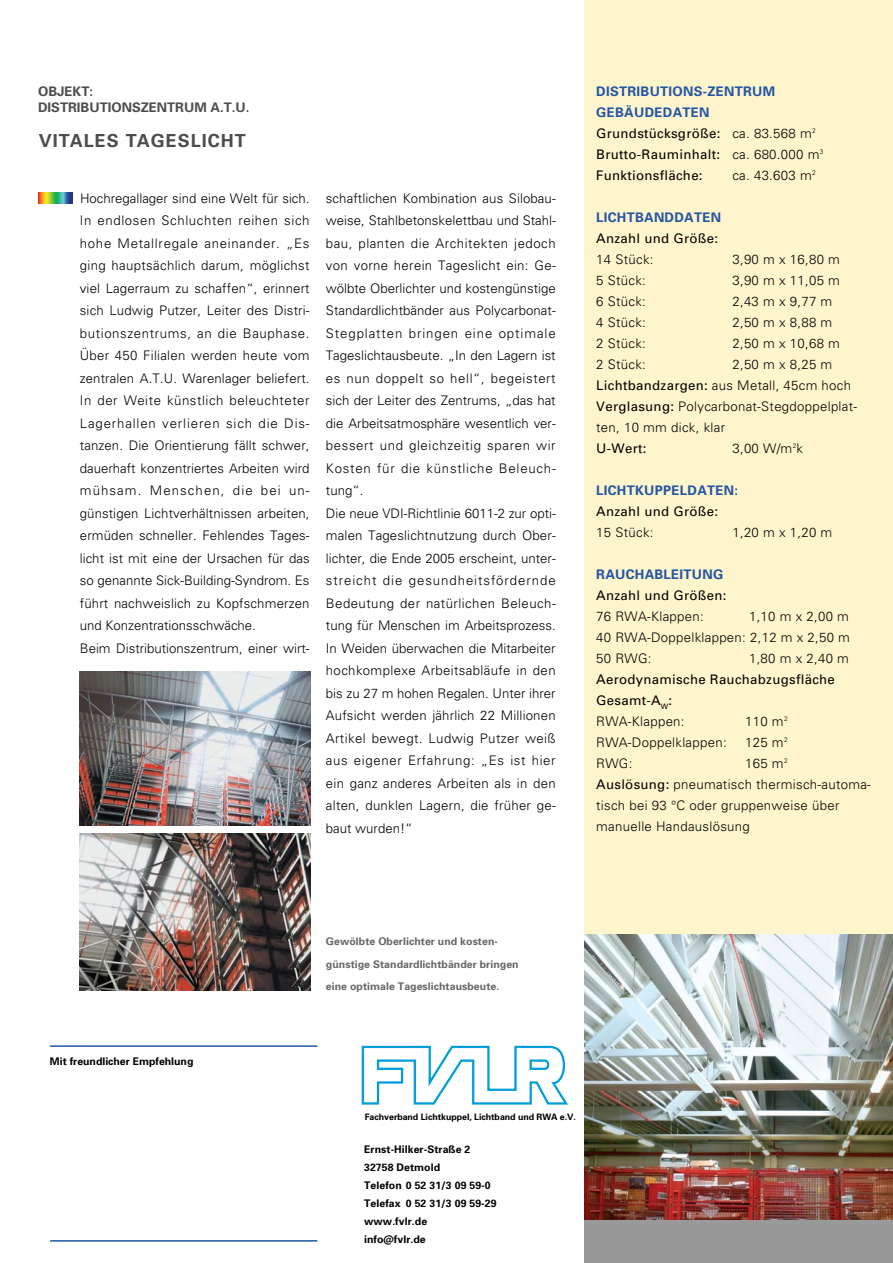
<style>
.page{position:relative;width:893px;height:1263px;background:#fff}
.page>*{position:absolute;margin:0;border:0;box-sizing:border-box;transform-origin:0 0}
.t1{font:700 18px "Univers";letter-spacing:.055em;color:#4d4d4d}
.t2{font:300 13.2px/22.5px "Univers";letter-spacing:.01em;color:#000}
.t3{font:13.2px/21px "Univers";letter-spacing:.02em;color:#000}
.t4{font:700 13.2px "Univers";letter-spacing:.02em;color:#2255a4}
.t5{font:700 13.2px/15.9px "Univers";color:#4d4d4d}
.t6{font:700 10.5px/18px "Univers";letter-spacing:.005em;color:#000}
.t7{font:700 10.5px/22.5px "Univers";letter-spacing:.005em;color:#666}
.t8{font:700 8.85px "Univers";letter-spacing:-.005em;color:#000}
.s1{font-weight:700;color:#2255a4}
.s2{font-weight:300}
.s3{font-weight:400}
</style>
<div class="page">
<img style="left:80px;top:672px;width:230px;height:154px">
<img style="left:80px;top:833px;width:230px;height:157px">
<div style="left:584px;top:0;width:308px;height:1263px;background:#fff5cd"></div>
<svg style="left:361px;top:1045px;width:207px;height:60px"></svg>
<hr style="left:50px;top:1045px;width:267px;height:2px;background:#2255a4">
<hr style="left:50px;top:1240px;width:267px;height:2px;background:#2255a4">
<img style="left:38px;top:193px;width:34px;height:10px">
<img style="left:584px;top:935px;width:308px;height:286px">
<div style="left:584px;top:1221px;width:308px;height:42px;background:#999"></div>
<p class="t5" style="left:38px;top:85px;width:213px">OBJEKT:<br>DISTRIBUTIONSZENTRUM A.T.U.</p>
<p class="t3" style="left:596px;top:82px;width:229px"><span class="s1">DISTRIBUTIONS-ZENTRUM<br>GEBÄUDEDATEN<br></span>Grundstücksgröße: <span class="s2">ca. 83.568 m</span><sup>2<br></sup>Brutto-Rauminhalt: <span class="s2">ca. 680.000 m</span><sup>3<br></sup>Funktionsfläche:</p>
<h1 class="t1" style="left:39px;top:134px;width:209px">VITALES TAGESLICHT</h1>
<p class="t2" style="left:732px;top:165px;width:85px">ca. 43.603 m<sup>2</sup></p>
<p class="t2" style="left:80px;top:188px;width:231px">Hochregallager sind eine Welt für sich.<br>In endlosen Schluchten reihen sich hohe Metallregale aneinander. „Es ging hauptsächlich darum, möglichst viel Lagerraum zu schaffen“, erinnert sich Ludwig Putzer, Leiter des Distri&shy;butionszentrums, an die Bauphase.<br>Über 450 Filialen werden heute vom zentralen A.T.U. Warenlager beliefert.<br>In der Weite künstlich beleuchteter Lagerhallen verlieren sich die Dis&shy;tanzen. Die Orientierung fällt schwer, dauerhaft konzentriertes Arbeiten wird mühsam. Menschen, die bei un&shy;günstigen Lichtverhältnissen arbeiten, ermüden schneller. Fehlendes Tages&shy;licht ist mit eine der Ursachen für das so genannte Sick-Building-Syndrom. Es führt nachweislich zu Kopfschmerzen und Konzentrationsschwäche.<br>Beim Distributionszentrum, einer wirt-</p>
<p class="t2" style="left:326px;top:188px;width:231px">schaftlichen Kombination aus Silobau&shy;weise, Stahlbetonskelettbau und Stahl&shy;bau, planten die Architekten jedoch von vorne herein Tageslicht ein: Ge&shy;wölbte Oberlichter und kostengünstige Standardlichtbänder aus Polycarbonat-Stegplatten bringen eine optimale Tageslichtausbeute. „In den Lagern ist es nun doppelt so hell“, begeistert sich der Leiter des Zentrums, „das hat die Arbeitsatmosphäre wesentlich ver&shy;bessert und gleichzeitig sparen wir Kosten für die künstliche Beleuch&shy;tung“.<br>Die neue VDI-Richtlinie 6011-2 zur opti&shy;malen Tageslichtnutzung durch Ober&shy;lichter, die Ende 2005 erscheint, unter&shy;streicht die gesundheitsfördernde Bedeutung der natürlichen Beleuch&shy;tung für Menschen im Arbeitsprozess.<br>In Weiden überwachen die Mitarbeiter hochkomplexe Arbeitsabläufe in den bis zu 27 m hohen Regalen. Unter ihrer Aufsicht werden jährlich 22 Millionen Artikel bewegt. Ludwig Putzer weiß aus eigener Erfahrung: „Es ist hier ein ganz anderes Arbeiten als in den alten, dunklen Lagern, die früher ge&shy;baut wurden!“</p>
<p class="t4" style="left:596px;top:213px;width:126px">LICHTBANDDATEN</p>
<p class="t3" style="left:596px;top:229px;width:123px">Anzahl und Größe:</p>
<p class="t2" style="left:596px;top:249px;width:59px">14 Stück:</p>
<p class="t2" style="left:732px;top:249px;width:109px">3,90 m x 16,80 m</p>
<p class="t2" style="left:596px;top:270px;width:51px">5 Stück:</p>
<p class="t2" style="left:732px;top:270px;width:109px">3,90 m x 11,05 m</p>
<p class="t2" style="left:596px;top:291px;width:51px">6 Stück:</p>
<p class="t2" style="left:732px;top:291px;width:101px">2,43 m x 9,77 m</p>
<p class="t2" style="left:596px;top:312px;width:51px">4 Stück:</p>
<p class="t2" style="left:732px;top:312px;width:101px">2,50 m x 8,88 m</p>
<p class="t2" style="left:596px;top:333px;width:51px">2 Stück:</p>
<p class="t2" style="left:732px;top:333px;width:109px">2,50 m x 10,68 m</p>
<p class="t2" style="left:596px;top:354px;width:51px">2 Stück:</p>
<p class="t2" style="left:596px;top:355px;width:262px;line-height:21px;text-indent:136px">2,50 m x 8,25 m<br><span class="s3">Lichtbandzargen:</span> aus Metall, 45cm hoch<br><span class="s3">Verglasung:</span> Polycarbonat-Stegdoppelplat&shy;ten, 10 mm dick, klar</p>
<p class="t3" style="left:596px;top:439px;width:52px">U-Wert:</p>
<p class="t2" style="left:732px;top:438px;width:72px">3,00 W/m<sup>2</sup>k</p>
<p class="t4" style="left:596px;top:486px;width:143px">LICHTKUPPELDATEN:</p>
<p class="t3" style="left:596px;top:502px;width:123px">Anzahl und Größe:</p>
<p class="t2" style="left:596px;top:522px;width:59px">15 Stück:</p>
<p class="t2" style="left:732px;top:522px;width:101px">1,20 m x 1,20 m</p>
<p class="t4" style="left:596px;top:570px;width:129px">RAUCHABLEITUNG</p>
<p class="t3" style="left:596px;top:586px;width:132px">Anzahl und Größen:</p>
<p class="t2" style="left:596px;top:606px;width:109px">76 RWA-Klappen:</p>
<p class="t2" style="left:596px;top:607px;width:255px;line-height:21px;text-align:justify;text-indent:153px">1,10 m x 2,00 m 40 RWA-Doppelklappen: 2,12 m x 2,50 m 50 RWG:</p>
<p class="t2" style="left:749px;top:648px;width:101px">1,80 m x 2,40 m</p>
<p class="t3" style="left:596px;top:670px;width:240px">Aerodynamische Rauchabzugsfläche<br>Gesamt-A<sub>W</sub>:<br><span class="s2">RWA-Klappen:</span></p>
<p class="t2" style="left:745px;top:711px;width:44px">110 m<sup>2</sup></p>
<p class="t2" style="left:596px;top:732px;width:132px">RWA-Doppelklappen:</p>
<p class="t2" style="left:745px;top:732px;width:44px">125 m<sup>2</sup></p>
<p class="t2" style="left:596px;top:753px;width:38px">RWG:</p>
<p class="t2" style="left:596px;top:754px;width:276px;line-height:21px;text-indent:149px">165 m<sup>2<br></sup><span class="s3">Auslösung:</span> pneumatisch thermisch-automa&shy;tisch bei 93 °C oder gruppenweise über manuelle Handauslösung</p>
<p class="t6" style="left:50px;top:1054px;width:145px">Mit freundlicher Empfehlung</p>
<p class="t7" style="left:326px;top:931px;width:194px">Gewölbte Oberlichter und kosten&shy;günstige Standardlichtbänder bringen eine optimale Tageslichtausbeute.</p>
<p class="t8" style="left:365px;top:1114px;width:213px">Fachverband Lichtkuppel, Lichtband und RWA e.V.</p>
<p class="t6" style="left:364px;top:1141px;width:134px">Ernst-Hilker-Straße 2<br>32758 Detmold<br>Telefon 0 52 31/3 09 59-0<br>Telefax 0 52 31/3 09 59-29 www.fvlr.de<br>info@fvlr.de</p>
</div>
